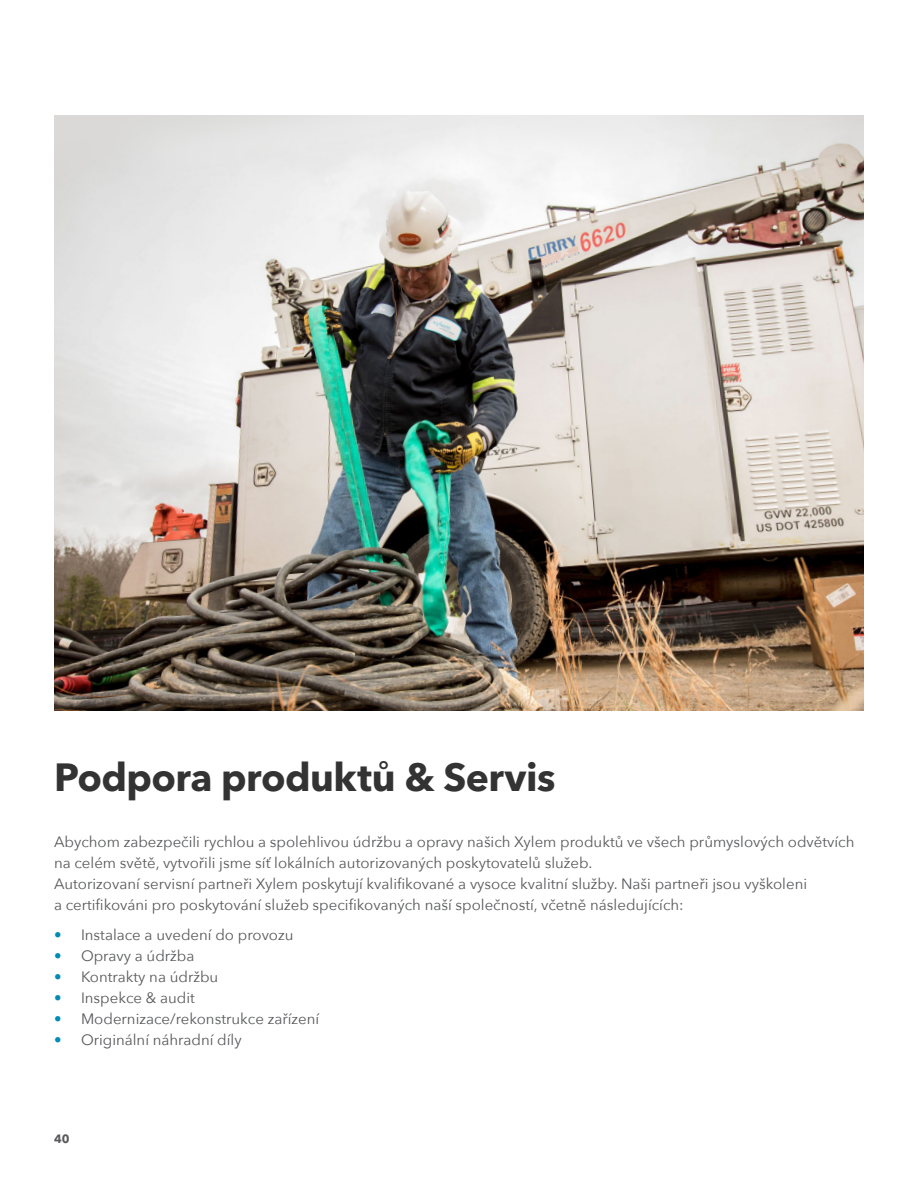
<style>
.page{position:relative;width:918px;height:1188px;background:#fff}
.page>*{position:absolute;margin:0;border:0;box-sizing:border-box;transform-origin:0 0}
.xy_main_headers_fina{font:700 39px "Avenir Next LT Pro";letter-spacing:-.015em;color:#333}
.Inhalt_klein{font:15px/21.6px "Avenir Next";color:#57585a}
.t1{font:700 12px "Avenir Next LT Pro";color:#58595b}
.s1{color:#008bb3}
</style>
<div class="page">
<img style="left:54px;top:116px;width:810px;height:594px">
<p class="xy_main_headers_fina" style="left:54px;top:754px;width:503px">Podpora produktů &amp; Servis</p>
<p class="Inhalt_klein" style="left:54px;top:830px;width:802px">Abychom zabezpečili rychlou a spolehlivou údržbu a opravy našich Xylem produktů ve všech průmyslových odvětvích na celém světě, vytvořili jsme síť lokálních autorizovaných poskytovatelů služeb.</p>
<p class="Inhalt_klein" style="left:54px;top:873px;width:755px;line-height:21px">Autorizovaní servisní partneři Xylem poskytují kvalifikované a vysoce kvalitní služby. Naši partneři jsou vyškoleni a certifikováni pro poskytování služeb specifikovaných naší společností, včetně následujících:</p>
<p class="Inhalt_klein" style="left:54px;top:923px;width:241px"><span class="s1">•</span> Instalace a uvedení do provozu</p>
<p class="Inhalt_klein" style="left:54px;top:944px;width:142px"><span class="s1">•</span> Opravy a údržba</p>
<p class="Inhalt_klein" style="left:54px;top:965px;width:166px"><span class="s1">•</span> Kontrakty na údržbu</p>
<p class="Inhalt_klein" style="left:54px;top:986px;width:142px"><span class="s1">•</span> Inspekce &amp; audit</p>
<p class="Inhalt_klein" style="left:54px;top:1007px;width:267px"><span class="s1">•</span> Modernizace/rekonstrukce zařízení</p>
<p class="Inhalt_klein" style="left:54px;top:1028px;width:189px"><span class="s1">•</span> Originální náhradní díly</p>
<p class="t1" style="left:54px;top:1132px;width:17px">40</p>
</div>
